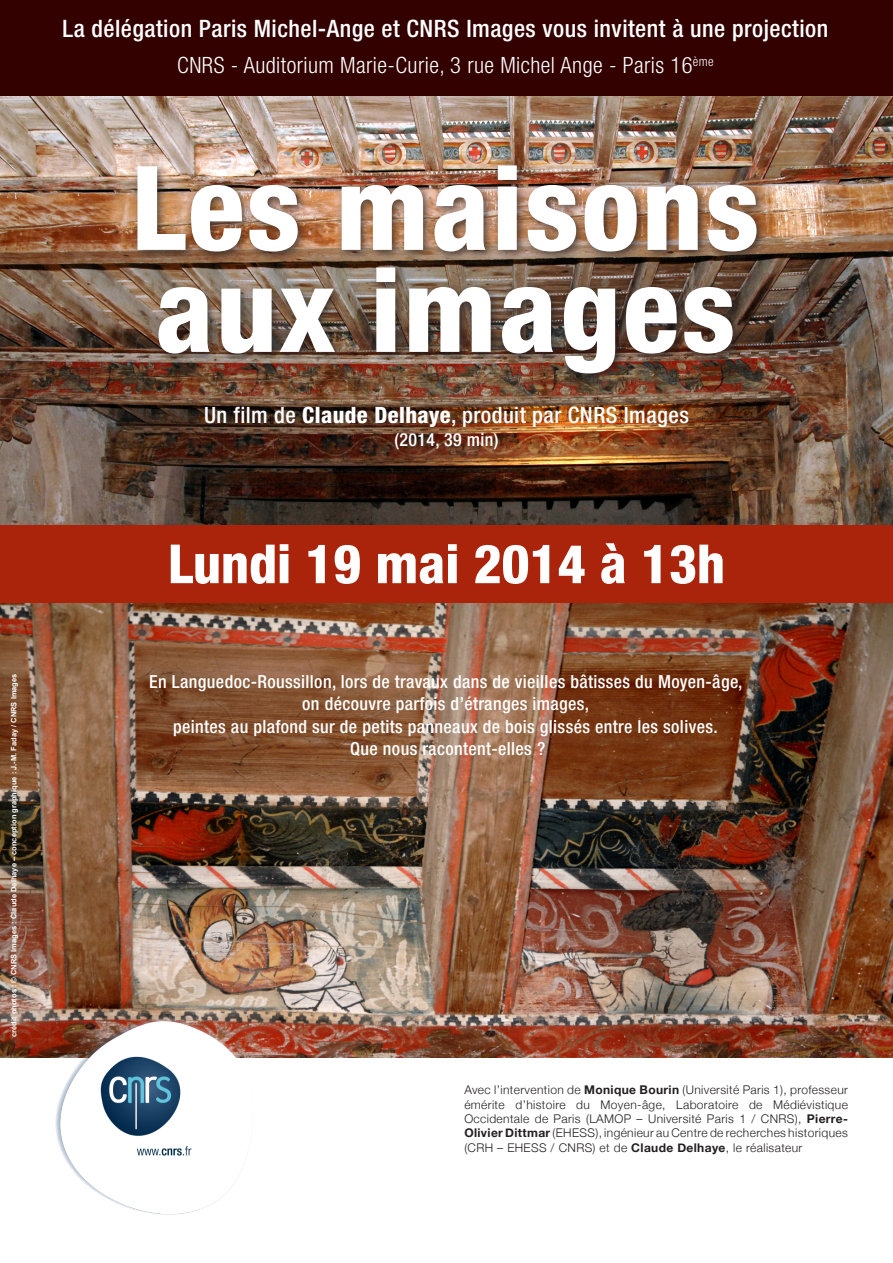
<style>
.page{position:relative;width:893px;height:1263px;background:#fff}
.page>*{position:absolute;margin:0;border:0;box-sizing:border-box;transform-origin:0 0}
.t1{font:800 condensed 117px "Helvetica Neue";letter-spacing:.02em;color:#fff}
.t2{font:800 condensed 54px "Helvetica Neue";color:#fff}
.t3{font:500 condensed 24px "Helvetica Neue";letter-spacing:.02em;color:#fff}
.t4{font:300 condensed 22.5px "Helvetica Neue";letter-spacing:.02em;color:#fff}
.t5{font:500 condensed 22.5px "Helvetica Neue";letter-spacing:.02em;color:#fff}
.t6{font:500 condensed 18px "Helvetica Neue";letter-spacing:.02em;color:#fff}
.t7{font:300 12px/14.4px "Helvetica Neue";letter-spacing:.03em;color:#231f20;text-align:justify}
.t8{font:700 7.5px "Arial";color:#fff}
.s1{font-weight:800}
.s2{font-weight:700}
</style>
<div class="page">
<img style="left:0;top:603px;width:892px;height:455px">
<img style="left:0;top:0;width:893px;height:525px">
<div style="left:131px;top:159px;width:638px;height:227px;background:#231f20;opacity:.75"></div>
<img style="left:55px;top:1017px;width:200px;height:198px">
<div style="left:0;top:0;width:892px;height:96px;background:#320100"></div>
<div style="left:0;top:525px;width:893px;height:78px;background:#aa240b"></div>
<p class="t8" style="left:9px;top:1037px;width:365px;rotate:-90deg">crédit photos : © CNRS Images : Claude Delhaye – conception graphique : J.-M. Faday / CNRS Images</p>
<p class="t3" style="left:63px;top:15px;width:767px">La délégation Paris Michel-Ange et CNRS Images vous invitent à une projection</p>
<p class="t4" style="left:177px;top:53px;width:538px">CNRS - Auditorium Marie-Curie, 3 rue Michel Ange - Paris 16<sup>ème</sup></p>
<p class="t1" style="left:131px;top:136px;width:630px">Les maisons</p>
<p class="t1" style="left:155px;top:238px;width:582px">aux images</p>
<p class="t5" style="left:204px;top:402px;width:486px">Un film de <span class="s1">Claude Delhaye</span>, produit par CNRS Images</p>
<p class="t6" style="left:394px;top:429px;width:106px">(2014, 39 min)</p>
<p class="t2" style="left:168px;top:530px;width:559px">Lundi 19 mai 2014 à 13h</p>
<p class="t6" style="left:149px;top:671px;width:595px">En Languedoc-Roussillon, lors de travaux dans de vieilles bâtisses du Moyen-âge,</p>
<p class="t6" style="left:302px;top:693px;width:288px">on découvre parfois d’étranges images,</p>
<p class="t6" style="left:173px;top:716px;width:546px">peintes au plafond sur de petits panneaux de bois glissés entre les solives.</p>
<p class="t6" style="left:350px;top:738px;width:197px">Que nous racontent-elles ?</p>
<p class="t7" style="left:464px;top:1082px;width:385px">Avec l’intervention de <span class="s2">Monique Bourin</span> (Université Paris 1), professeur émérite d’histoire du Moyen-âge, Laboratoire de Médiévistique Occidentale de Paris (LAMOP – Université Paris 1 / CNRS), <span class="s2">Pierre-Olivier Dittmar</span> (EHESS), ingénieur au Centre de recherches historiques (CRH – EHESS / CNRS) et de <span class="s2">Claude Delhaye</span>, le réalisateur</p>
</div>
